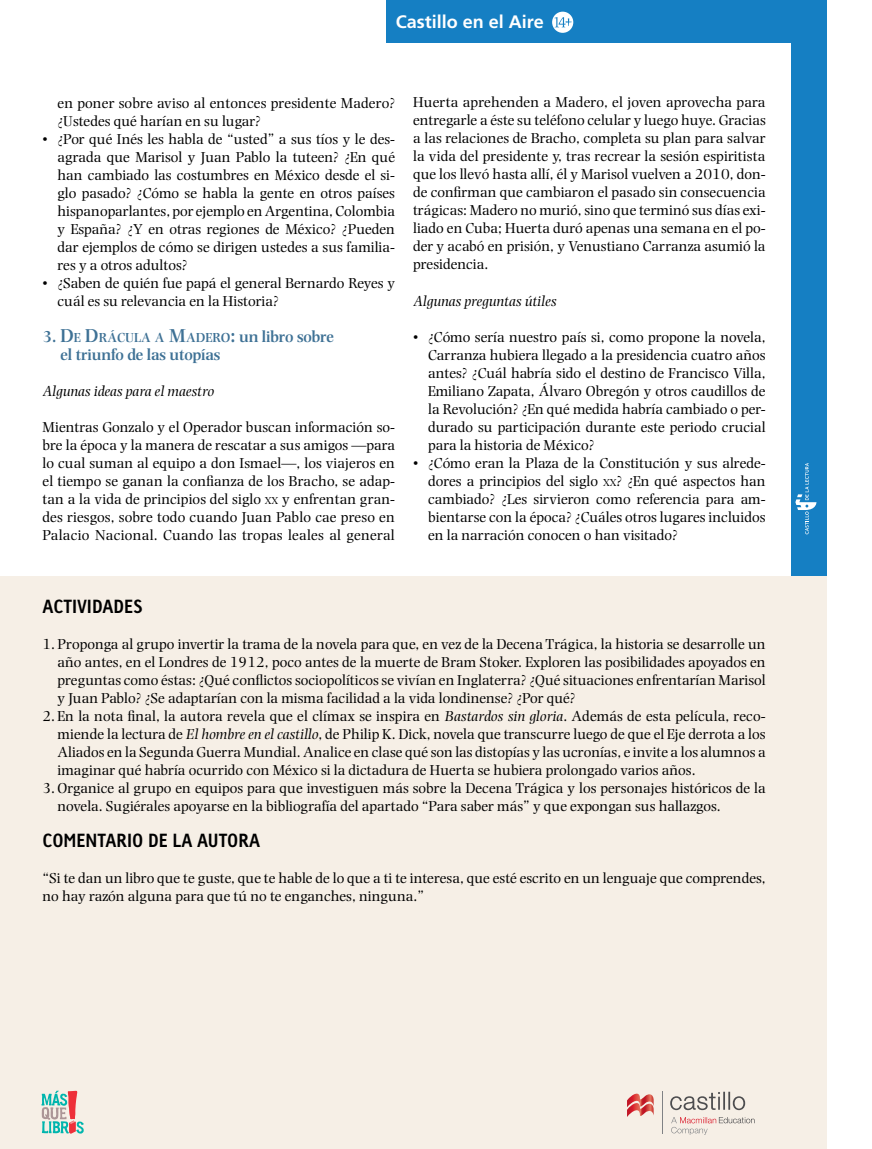
<style>
.page{position:relative;width:872px;height:1149px;background:#fff}
.page>*{position:absolute;margin:0;border:0;box-sizing:border-box;transform-origin:0 0}
._00_CABEZA_2{font:700 18px "Linotype Tetria";color:#000}
.Cornisa_Serie{font:700 18px "Frutiger CE";color:#fff}
._03_SUBTITULO_COLOR{font:600 16.5px/18px "Photina";color:#3e7195}
._08_TXT_GRAL_con_BOL{font:15px/18px "Photina";color:#000;text-align:justify}
._06_TXT_GRAL_1{font:15px/18px "Photina";color:#000;text-align:justify}
._07_TXT_GRAL_ITALICO{font:italic 15px "Photina";color:#000}
.s1{font-size:19.5px}
.s2{font-size:13.65px}
.s3{font-size:10.5px}
.s4{font-style:italic}
</style>
<div class="page">
<div style="left:0;top:575px;width:826px;height:573px;background:#f6efe6"></div>
<div style="left:791px;top:0;width:35px;height:575px;background:#157fc3"></div>
<div style="left:387px;top:0;width:404px;height:43px;background:#157fc3"></div>
<svg style="left:795px;top:463px;width:21px;height:71px"></svg>
<svg style="left:627px;top:1093px;width:26px;height:24px"></svg>
<hr style="left:662px;top:1090px;width:1px;height:42px;background:#808285">
<svg style="left:670px;top:1091px;width:75px;height:18px"></svg>
<svg style="left:671px;top:1117px;width:83px;height:17px"></svg>
<svg style="left:41px;top:1090px;width:43px;height:43px"></svg>
<div style="left:552px;top:12px;width:21px;height:21px;background:#fff;border-radius:50%"></div>
<svg style="left:554px;top:17px;width:18px;height:10px"></svg>
<p class="Cornisa_Serie" style="left:396px;top:11px;width:150px">Castillo en el Aire</p>
<p class="_08_TXT_GRAL_con_BOL" style="left:58px;top:94px;width:339px">en poner sobre aviso al entonces presidente Madero? ¿Ustedes qué harían en su lugar?</p>
<p class="_08_TXT_GRAL_con_BOL" style="left:58px;top:130px;width:339px;text-indent:-15px">• ¿Por qué Inés les habla de “usted” a sus tíos y le des&shy;agrada que Marisol y Juan Pablo la tuteen? ¿En qué han cambiado las costumbres en México desde el si&shy;glo pasado? ¿Cómo se habla la gente en otros países hispanoparlantes, por ejemplo en Argentina, Colombia y España? ¿Y en otras regiones de México? ¿Pueden dar ejemplos de cómo se dirigen ustedes a sus familia&shy;res y a otros adultos?</p>
<p class="_08_TXT_GRAL_con_BOL" style="left:58px;top:274px;width:339px;text-indent:-15px">• ¿Saben de quién fue papá el general Bernardo Reyes y cuál es su relevancia en la Historia?</p>
<p class="_03_SUBTITULO_COLOR" style="left:61px;top:328px;width:275px;text-indent:-18px">3. <span class="s1">D</span><span class="s2">E</span> <span class="s1">D</span><span class="s2">RÁCULA A</span> <span class="s1">M</span><span class="s2">ADERO</span><span class="s1">:</span> un libro sobre el triunfo de las utopías</p>
<p class="_07_TXT_GRAL_ITALICO" style="left:43px;top:383px;width:173px">Algunas ideas para el maestro</p>
<p class="_06_TXT_GRAL_1" style="left:43px;top:418px;width:354px">Mientras Gonzalo y el Operador buscan información so&shy;bre la época y la manera de rescatar a sus amigos —para lo cual suman al equipo a don Ismael—, los viajeros en el tiempo se ganan la confianza de los Bracho, se adap&shy;tan a la vida de principios del siglo <span class="s3">XX</span> y enfrentan gran&shy;des riesgos, sobre todo cuando Juan Pablo cae preso en Palacio Nacional. Cuando las tropas leales al general</p>
<p class="_06_TXT_GRAL_1" style="left:413px;top:93px;width:354px">Huerta aprehenden a Madero, el joven aprovecha para entregarle a éste su teléfono celular y luego huye. Gracias a las relaciones de Bracho, completa su plan para salvar la vida del presidente y, tras recrear la sesión espiritista que los llevó hasta allí, él y Marisol vuelven a 2010, don&shy;de confirman que cambiaron el pasado sin consecuencia trágicas: Madero no murió, sino que terminó sus días exi&shy;liado en Cuba; Huerta duró apenas una semana en el po&shy;der y acabó en prisión, y Venustiano Carranza asumió la presidencia.</p>
<p class="_07_TXT_GRAL_ITALICO" style="left:413px;top:293px;width:145px">Algunas preguntas útiles</p>
<p class="_08_TXT_GRAL_con_BOL" style="left:428px;top:328px;width:339px;text-indent:-15px">• ¿Cómo sería nuestro país si, como propone la novela, Carranza hubiera llegado a la presidencia cuatro años antes? ¿Cuál habría sido el destino de Francisco Villa, Emiliano Zapata, Álvaro Obregón y otros caudillos de la Revolución? ¿En qué medida habría cambiado o per&shy;durado su participación durante este periodo crucial para la historia de México?</p>
<p class="_08_TXT_GRAL_con_BOL" style="left:428px;top:454px;width:339px;text-indent:-15px">• ¿Cómo eran la Plaza de la Constitución y sus alrede&shy;dores a principios del siglo <span class="s3">XX</span>? ¿En qué aspectos han cambiado? ¿Les sirvieron como referencia para am&shy;bientarse con la época? ¿Cuáles otros lugares incluidos en la narración conocen o han visitado?</p>
<p class="_00_CABEZA_2" style="left:43px;top:594px;width:102px">ACTIVIDADES</p>
<p class="_08_TXT_GRAL_con_BOL" style="left:58px;top:634px;width:709px;text-indent:-15px">1. Proponga al grupo invertir la trama de la novela para que, en vez de la Decena Trágica, la historia se desarrolle un año antes, en el Londres de 1912, poco antes de la muerte de Bram Stoker. Exploren las posibilidades apoyados en preguntas como éstas: ¿Qué conflictos sociopolíticos se vivían en Inglaterra? ¿Qué situaciones enfrentarían Marisol y Juan Pablo? ¿Se adaptarían con la misma facilidad a la vida londinense? ¿Por qué?</p>
<p class="_08_TXT_GRAL_con_BOL" style="left:58px;top:706px;width:709px;text-indent:-15px">2. En la nota final, la autora revela que el clímax se inspira en <span class="s4">Bastardos sin gloria</span>. Además de esta película, reco&shy;miende la lectura de <span class="s4">El hombre en el castillo</span>, de Philip K. Dick, novela que transcurre luego de que el Eje derrota a los Aliados en la Segunda Guerra Mundial. Analice en clase qué son las distopías y las ucronías, e invite a los alumnos a imaginar qué habría ocurrido con México si la dictadura de Huerta se hubiera prolongado varios años.</p>
<p class="_08_TXT_GRAL_con_BOL" style="left:58px;top:778px;width:709px;text-indent:-15px">3. Organice al grupo en equipos para que investiguen más sobre la Decena Trágica y los personajes históricos de la novela. Sugiérales apoyarse en la bibliografía del apartado “Para saber más” y que expongan sus hallazgos.</p>
<p class="_00_CABEZA_2" style="left:43px;top:828px;width:219px">COMENTARIO DE LA AUTORA</p>
<p class="_06_TXT_GRAL_1" style="left:43px;top:868px;width:724px">“Si te dan un libro que te guste, que te hable de lo que a ti te interesa, que esté escrito en un lenguaje que comprendes, no hay razón alguna para que tú no te enganches, ninguna.”</p>
</div>
